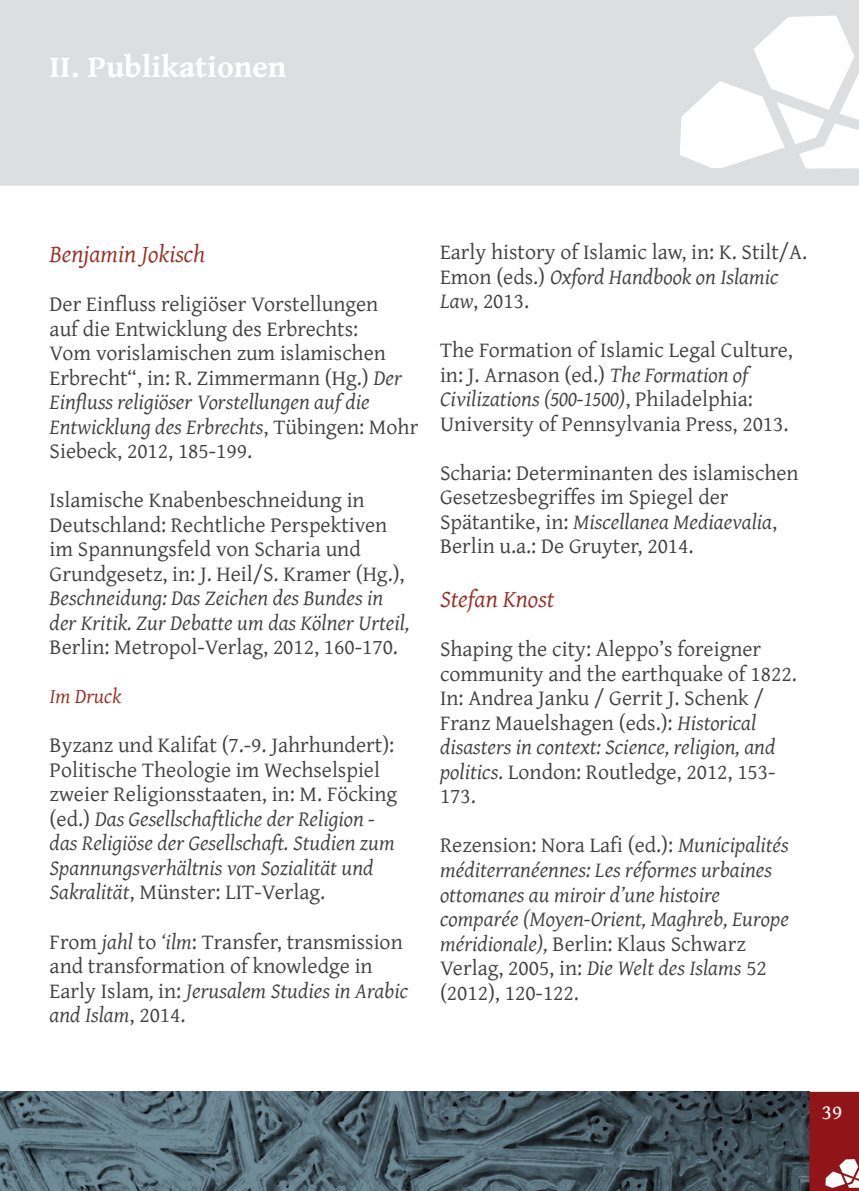
<style>
.page{position:relative;width:859px;height:1191px;background:#fff}
.page>*{position:absolute;margin:0;border:0;box-sizing:border-box;transform-origin:0 0}
.t1{font:700 31.5px "Gentium Book Basic";color:#fff}
.t2{font:italic 24.5px "Gentium Plus";color:#9a2e23}
.t3{font:21.88px/24.5px "Gentium Plus";color:#414042}
.t4{font:italic 21.88px/24.5px "Gentium Plus";color:#414042}
.t5{font:italic 21px "Gentium Plus";color:#9a2e23}
.t6{font:21px "Gentium Book Basic";color:#fff}
.s1{font-style:italic}
.s2{font-style:normal}
</style>
<div class="page">
<svg style="left:1px;top:1091px;width:808px;height:100px;background:#4d606a"></svg>
<svg style="left:809px;top:1091px;width:49px;height:100px;background:#9d3133"></svg>
<svg style="left:0;top:0;width:858px;height:186px;background:#dfe0e1"></svg>
<hr style="left:0;top:1091px;width:1px;height:100px;background:#718d99">
<h1 class="t1" style="left:50px;top:43px;width:238px">II. Publikationen</h1>
<p class="t2" style="left:50px;top:231px;width:157px">Benjamin Jokisch</p>
<p class="t3" style="left:50px;top:290px;width:370px">Der Einfluss religiöser Vorstellungen<br>auf die Entwicklung des Erbrechts:<br>Vom vorislamischen zum islamischen Erbrecht“, in: R. Zimmermann (Hg.) <span class="s1">Der Einfluss religiöser Vorstellungen auf die Entwicklung des Erbrechts</span>, Tübingen: Mohr Siebeck, 2012, 185-199.</p>
<p class="t3" style="left:50px;top:486px;width:356px">Islamische Knabenbeschneidung in Deutschland: Rechtliche Perspektiven im Spannungsfeld von Scharia und Grundgesetz, in: J. Heil/S. Kramer (Hg.),</p>
<p class="t4" style="left:50px;top:584px;width:361px">Beschneidung: Das Zeichen des Bundes in der Kritik. Zur Debatte um das Kölner Urteil,</p>
<p class="t3" style="left:50px;top:633px;width:349px">Berlin: Metropol-Verlag, 2012, 160-170.</p>
<p class="t5" style="left:50px;top:676px;width:73px">Im Druck</p>
<p class="t3" style="left:50px;top:731px;width:349px">Byzanz und Kalifat (7.-9. Jahrhundert):<br>Politische Theologie im Wechselspiel zweier Religionsstaaten, in: M. Föcking (ed.) <span class="s1">Das Gesellschaftliche der Religion - das Religiöse der Gesellschaft. Studien zum Spannungsverhältnis von Sozialität und Sakralität</span>, Münster: LIT-Verlag.</p>
<p class="t3" style="left:50px;top:927px;width:360px">From <span class="s1">jahl</span> to <span class="s1">‘ilm</span>: Transfer, transmission and transformation of knowledge in Early Islam<span class="s1">,</span> in: <span class="s1">Jerusalem Studies in Arabic and Islam</span>, 2014.</p>
<p class="t3" style="left:440px;top:238px;width:368px">Early history of Islamic law, in: K. Stilt/A.<br>Emon (eds.) <span class="s1">Oxford Handbook on Islamic<br>Law</span>, 2013.</p>
<p class="t3" style="left:440px;top:336px;width:354px">The Formation of Islamic Legal Culture, in: J. Arnason (ed.) <span class="s1">The Formation of Civilizations (500-1500)</span>, Philadelphia:<br>University of Pennsylvania Press, 2013.</p>
<p class="t3" style="left:440px;top:459px;width:360px">Scharia: Determinanten des islamischen Gesetzesbegriffes im Spiegel der Spätantike, in: <span class="s1">Miscellanea Mediaevalia</span>, Berlin u.a.: De Gruyter, 2014.</p>
<p class="t2" style="left:440px;top:576px;width:116px">Stefan Knost</p>
<p class="t3" style="left:440px;top:635px;width:358px">Shaping the city: Aleppo’s foreigner community and the earthquake of 1822.<br>In: Andrea Janku / Gerrit J. Schenk / Franz Mauelshagen (eds.): <span class="s1">Historical disasters in context: Science, religion, and politics</span>. London: Routledge, 2012, 153- 173.</p>
<p class="t4" style="left:440px;top:831px;width:350px"><span class="s2">Rezension: Nora Lafi (ed.):</span> Municipalités méditerranéennes: Les réformes urbaines ottomanes au miroir d’une histoire comparée (Moyen-Orient, Maghreb, Europe méridionale), <span class="s2">Berlin: Klaus Schwarz Verlag, 2005, in:</span> Die Welt des Islams <span class="s2">52 (2012), 120-122.</span></p>
<p class="t6" style="left:821px;top:1096px;width:22px">39</p>
</div>
